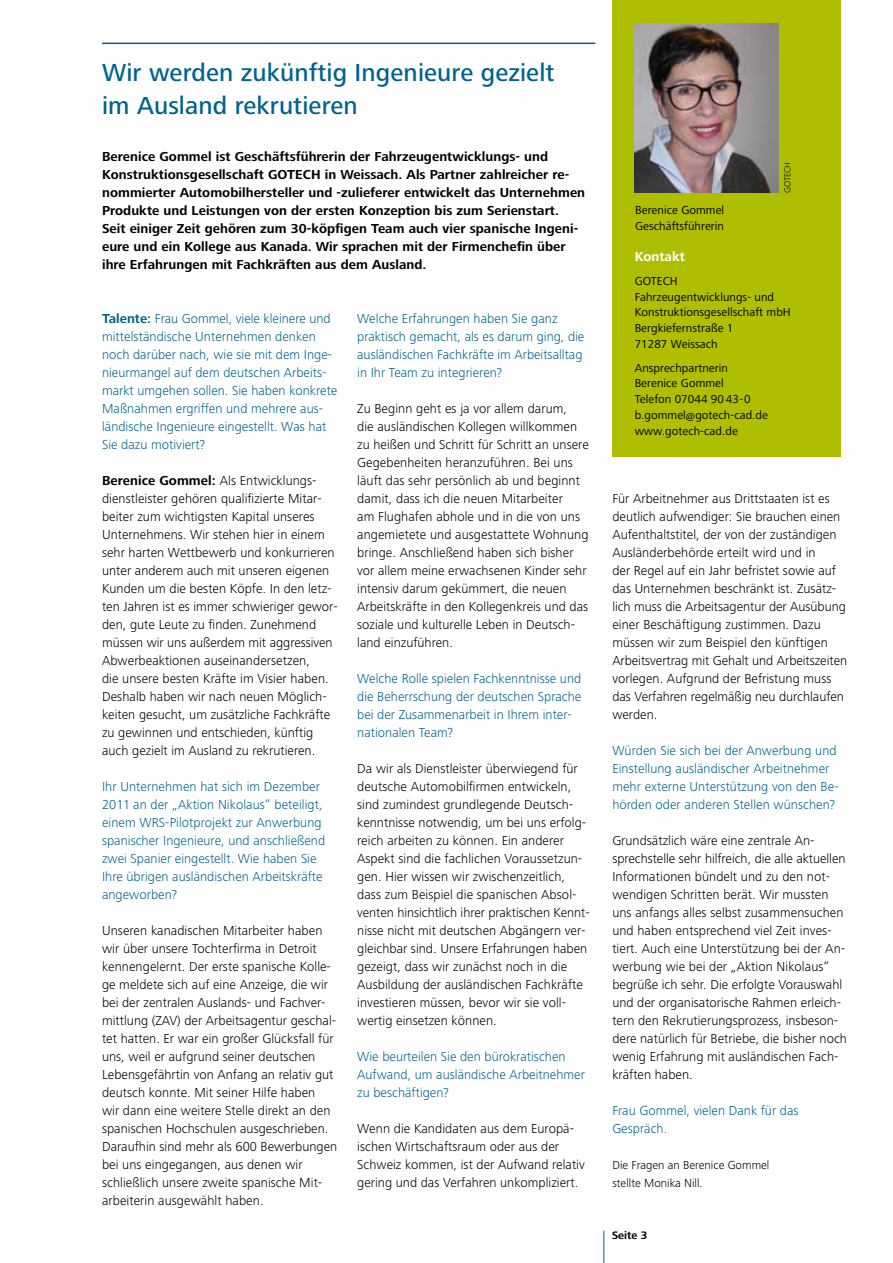
<style>
.page{position:relative;width:893px;height:1263px;background:#fff}
.page>*{position:absolute;margin:0;border:0;box-sizing:border-box;transform-origin:0 0}
.t1{font:500 25.5px/33px "Frutiger Next LT";letter-spacing:.005em;color:#00628d}
.t2{font:300 13.5px/18px "Frutiger Next LT";color:#000}
.t3{font:300 13.5px/18px "Frutiger Next LT";color:#00628d}
.t4{font:700 13.5px/18px "Frutiger Next LT";letter-spacing:.005em;color:#000}
.t5{font:700 13.5px "Frutiger Next LT";letter-spacing:.005em;color:#fff}
.t6{font:12px/15.8px "Frutiger Next LT";letter-spacing:.005em;color:#000}
.t7{font:300 12px/18px "Frutiger Next LT";color:#000}
.t8{font:700 11.25px "Frutiger Next LT";color:#000}
.t9{font:300 9px "Frutiger Next LT";color:#000}
.s1{font-weight:700}
</style>
<div class="page">
<hr style="left:102px;top:43px;width:493px;height:1px;background:#00628d">
<hr style="left:603px;top:1231px;width:1px;height:32px;background:#00628d">
<div style="left:612px;top:0;width:229px;height:457px;background:#afbe00"></div>
<img style="left:635px;top:23px;width:143px;height:169px">
<h1 class="t1" style="left:102px;top:56px;width:454px">Wir werden zukünftig Ingenieure gezielt im Ausland rekrutieren</h1>
<p class="t4" style="left:102px;top:147px;width:485px">Berenice Gommel ist Geschäftsführerin der Fahrzeugentwicklungs- und Konstruktionsgesellschaft GOTECH in Weissach. Als Partner zahlreicher re&shy;nommierter Automobilhersteller und -zulieferer entwickelt das Unternehmen Produkte und Leistungen von der ersten Konzeption bis zum Serienstart.<br>Seit einiger Zeit gehören zum 30-köpfigen Team auch vier spanische Ingeni&shy;eure und ein Kollege aus Kanada. Wir sprachen mit der Firmenchefin über ihre Erfahrungen mit Fachkräften aus dem Ausland.</p>
<p class="t3" style="left:102px;top:310px;width:237px"><span class="s1">Talente:</span> Frau Gommel, viele kleinere und mittelständische Unternehmen denken noch darüber nach, wie sie mit dem Inge&shy;nieurmangel auf dem deutschen Arbeits&shy;markt umgehen sollen. Sie haben konkrete Maßnahmen ergriffen und mehrere aus&shy;ländische Ingenieure eingestellt. Was hat Sie dazu motiviert?</p>
<p class="t2" style="left:102px;top:471px;width:237px"><span class="s1">Berenice Gommel:</span> Als Entwicklungs&shy;dienstleister gehören qualifizierte Mitar&shy;beiter zum wichtigsten Kapital unseres Unternehmens. Wir stehen hier in einem sehr harten Wettbewerb und konkurrieren unter anderem auch mit unseren eigenen Kunden um die besten Köpfe. In den letz&shy;ten Jahren ist es immer schwieriger gewor&shy;den, gute Leute zu finden. Zunehmend müssen wir uns außerdem mit aggressiven Abwerbeaktionen auseinandersetzen,<br>die unsere besten Kräfte im Visier haben.<br>Deshalb haben wir nach neuen Möglich&shy;keiten gesucht, um zusätzliche Fachkräfte zu gewinnen und entschieden, künftig auch gezielt im Ausland zu rekrutieren.</p>
<p class="t3" style="left:102px;top:777px;width:225px">Ihr Unternehmen hat sich im Dezember 2011 an der „Aktion Nikolaus“ beteiligt, einem WRS-Pilotprojekt zur Anwerbung spanischer Ingenieure, und anschließend zwei Spanier eingestellt. Wie haben Sie Ihre übrigen ausländischen Arbeitskräfte angeworben?</p>
<p class="t2" style="left:102px;top:921px;width:237px">Unseren kanadischen Mitarbeiter haben wir über unsere Tochterfirma in Detroit kennengelernt. Der erste spanische Kolle&shy;ge meldete sich auf eine Anzeige, die wir bei der zentralen Auslands- und Fachver&shy;mittlung (ZAV) der Arbeitsagentur geschal&shy;tet hatten. Er war ein großer Glücksfall für uns, weil er aufgrund seiner deutschen Lebensgefährtin von Anfang an relativ gut deutsch konnte. Mit seiner Hilfe haben<br>wir dann eine weitere Stelle direkt an den spanischen Hochschulen ausgeschrieben.<br>Daraufhin sind mehr als 600 Bewerbungen bei uns eingegangen, aus denen wir schließlich unsere zweite spanische Mit&shy;arbeiterin ausgewählt haben.</p>
<p class="t3" style="left:357px;top:309px;width:229px">Welche Erfahrungen haben Sie ganz praktisch gemacht, als es darum ging, die ausländischen Fachkräfte im Arbeitsalltag in Ihr Team zu integrieren?</p>
<p class="t2" style="left:357px;top:399px;width:233px">Zu Beginn geht es ja vor allem darum,<br>die ausländischen Kollegen willkommen zu heißen und Schritt für Schritt an unsere Gegebenheiten heranzuführen. Bei uns läuft das sehr persönlich ab und beginnt damit, dass ich die neuen Mitarbeiter<br>am Flughafen abhole und in die von uns angemietete und ausgestattete Wohnung bringe. Anschließend haben sich bisher vor allem meine erwachsenen Kinder sehr intensiv darum gekümmert, die neuen Arbeitskräfte in den Kollegenkreis und das soziale und kulturelle Leben in Deutsch&shy;land einzuführen.</p>
<p class="t3" style="left:357px;top:669px;width:226px">Welche Rolle spielen Fachkenntnisse und die Beherrschung der deutschen Sprache bei der Zusammenarbeit in Ihrem inter&shy;nationalen Team?</p>
<p class="t2" style="left:357px;top:759px;width:234px">Da wir als Dienstleister überwiegend für deutsche Automobilfirmen entwickeln, sind zumindest grundlegende Deutsch&shy;kenntnisse notwendig, um bei uns erfolg&shy;reich arbeiten zu können. Ein anderer Aspekt sind die fachlichen Voraussetzun&shy;gen. Hier wissen wir zwischenzeitlich, dass zum Beispiel die spanischen Absol&shy;venten hinsichtlich ihrer praktischen Kennt&shy;nisse nicht mit deutschen Abgängern ver&shy;gleichbar sind. Unsere Erfahrungen haben gezeigt, dass wir zunächst noch in die Ausbildung der ausländischen Fachkräfte investieren müssen, bevor wir sie voll&shy;wertig einsetzen können.</p>
<p class="t3" style="left:357px;top:1047px;width:229px">Wie beurteilen Sie den bürokratischen<br>Aufwand, um ausländische Arbeitnehmer zu beschäftigen?</p>
<p class="t2" style="left:357px;top:1119px;width:229px">Wenn die Kandidaten aus dem Europä&shy;ischen Wirtschaftsraum oder aus der Schweiz kommen, ist der Aufwand relativ gering und das Verfahren unkompliziert.</p>
<p class="t9" style="left:783px;top:193px;width:33px;rotate:-90deg">GOTECH</p>
<p class="t6" style="left:635px;top:202px;width:91px">Berenice Gommel<br>Geschäftsführerin</p>
<p class="t5" style="left:635px;top:249px;width:52px">Kontakt</p>
<p class="t6" style="left:635px;top:273px;width:158px">GOTECH<br>Fahrzeugentwicklungs- und<br>Konstruktionsgesellschaft mbH<br>Bergkiefernstraße 1<br>71287 Weissach</p>
<p class="t6" style="left:635px;top:360px;width:135px">Ansprechpartnerin<br>Berenice Gommel<br>Telefon 07044 90 43-0 b.gommel@gotech-cad.de www.gotech-cad.de</p>
<p class="t2" style="left:612px;top:489px;width:236px">Für Arbeitnehmer aus Drittstaaten ist es deutlich aufwendiger: Sie brauchen einen Aufenthaltstitel, der von der zuständigen Ausländerbehörde erteilt wird und in<br>der Regel auf ein Jahr befristet sowie auf das Unternehmen beschränkt ist. Zusätz&shy;lich muss die Arbeitsagentur der Ausübung einer Beschäftigung zustimmen. Dazu müssen wir zum Beispiel den künftigen Arbeitsvertrag mit Gehalt und Arbeitszeiten vorlegen. Aufgrund der Befristung muss das Verfahren regelmäßig neu durchlaufen werden.</p>
<p class="t3" style="left:612px;top:741px;width:228px">Würden Sie sich bei der Anwerbung und Einstellung ausländischer Arbeitnehmer mehr externe Unterstützung von den Be&shy;hörden oder anderen Stellen wünschen?</p>
<p class="t2" style="left:612px;top:831px;width:236px">Grundsätzlich wäre eine zentrale An&shy;sprechstelle sehr hilfreich, die alle aktuellen Informationen bündelt und zu den not&shy;wendigen Schritten berät. Wir mussten uns anfangs alles selbst zusammensuchen und haben entsprechend viel Zeit inves&shy;tiert. Auch eine Unterstützung bei der An&shy;werbung wie bei der „Aktion Nikolaus“ begrüße ich sehr. Die erfolgte Vorauswahl und der organisatorische Rahmen erleich&shy;tern den Rekrutierungsprozess, insbeson&shy;dere natürlich für Betriebe, die bisher noch wenig Erfahrung mit ausländischen Fach&shy;kräften haben.</p>
<p class="t3" style="left:612px;top:1101px;width:188px">Frau Gommel, vielen Dank für das<br>Gespräch.</p>
<p class="t7" style="left:612px;top:1156px;width:159px">Die Fragen an Berenice Gommel stellte Monika Nill.</p>
<p class="t8" style="left:612px;top:1229px;width:37px">Seite 3</p>
</div>
